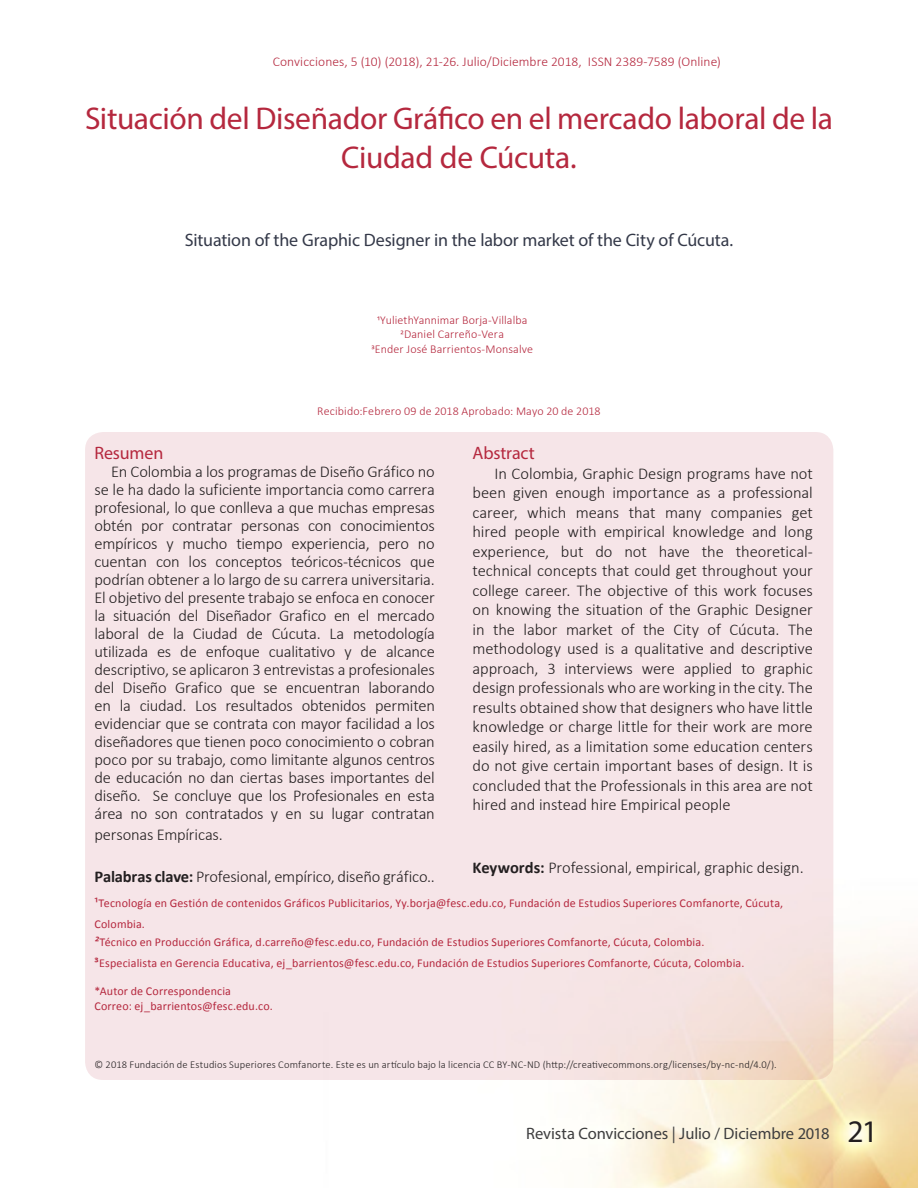
<style>
.page{position:relative;width:918px;height:1188px;background:#fff}
.page>*{position:absolute;margin:0;border:0;box-sizing:border-box;transform-origin:0 0}
.titulo{font:31.5px/39px "Myriad Pro";letter-spacing:-.01em;color:#b5283e;text-align:center}
.titulo_ingles{font:18px "Myriad Pro";letter-spacing:-.01em;color:#343949}
.sub{font:18px "Myriad Pro";letter-spacing:-.01em;color:#b5283e}
.t1{font:300 16.5px/18px "Calibri";letter-spacing:-.01em;color:#231f20;text-align:justify}
.t2{font:16.5px "Myriad Pro";letter-spacing:-.005em;color:#3e3e3f}
.Sub2{font:300 13.5px "Calibri";letter-spacing:.005em;color:#b5283e}
.Sub2-2{font:12px/21px "Calibri";letter-spacing:.015em;color:#b5283e}
.autor{font:300 12px "Calibri";letter-spacing:.01em;color:#b5283e}
.Sub2-3{font:300 12px "Calibri";letter-spacing:.01em;color:#b5283e}
.Sub2-4{font:300 10.5px "Calibri";letter-spacing:.015em;color:#231f20}
.s1{font-weight:700}
.s2{font-size:15px}
.s3{font-style:italic;font-size:15px}
.s4{font-size:31.5px;color:#231f20}
</style>
<div class="page">
<img style="left:85px;top:432px;width:833px;height:756px">
<div style="left:85px;top:432px;width:748px;height:648px;background:#f6e5e8;border-radius:18px"></div>
<p class="Sub2" style="left:273px;top:54px;width:450px">Convicciones, 5 (10) (2018), 21-26. Julio/Diciembre 2018, ISSN 2389-7589 (Online)</p>
<p class="titulo" style="left:85px;top:99px;width:749px">Situación del Diseñador Gráfico en el mercado laboral de la<br>Ciudad de Cúcuta.</p>
<p class="titulo_ingles" style="left:185px;top:229px;width:550px">Situation of the Graphic Designer in the labor market of the City of Cúcuta.</p>
<p class="autor" style="left:377px;top:312px;width:152px">1YuliethYannimar Borja-Villalba</p>
<p class="autor" style="left:400px;top:327px;width:105px">2Daniel Carreño-Vera</p>
<p class="autor" style="left:371px;top:341px;width:163px">3Ender José Barrientos-Monsalve</p>
<p class="Sub2-3" style="left:317px;top:404px;width:285px">Recibido:Febrero 09 de 2018 Aprobado: Mayo 20 de 2018</p>
<p class="sub" style="left:94px;top:442px;width:70px">Resumen</p>
<p class="t1" style="left:94px;top:462px;width:342px;text-indent:17px">En Colombia a los programas de Diseño Gráfico no se le ha dado la suficiente importancia como carrera profesional, lo que conlleva a que muchas empresas obtén por contratar personas con conocimientos empíricos y mucho tiempo experiencia, pero no cuentan con los conceptos teóricos-técnicos que podrían obtener a lo largo de su carrera universitaria.<br>El objetivo del presente trabajo se enfoca en conocer la situación del Diseñador Grafico en el mercado laboral de la Ciudad de Cúcuta. La metodología utilizada es de enfoque cualitativo y de alcance descriptivo, se aplicaron 3 entrevistas a profesionales del Diseño Grafico que se encuentran laborando en la ciudad. Los resultados obtenidos permiten evidenciar que se contrata con mayor facilidad a los diseñadores que tienen poco conocimiento o cobran poco por su trabajo, como limitante algunos centros de educación no dan ciertas bases importantes del diseño. Se concluye que los Profesionales en esta área no son contratados y en su lugar contratan</p>
<p class="t1" style="left:94px;top:825px;width:130px">personas Empíricas.</p>
<p class="t1" style="left:94px;top:867px;width:342px"><span class="s1">Palabras clave:</span> Profesional, empírico, diseño gráfico..</p>
<p class="sub" style="left:472px;top:442px;width:64px">Abstract</p>
<p class="t1" style="left:472px;top:463px;width:342px;line-height:19.5px;text-indent:22px">In Colombia, Graphic Design programs have not been given enough importance as a professional career, which means that many companies get hired people with empirical knowledge and long experience, but do not have the theoretical&shy;technical concepts that could get throughout your college career. The objective of this work focuses on knowing the situation of the Graphic Designer in the labor market of the City of Cúcuta. The methodology used is a qualitative and descriptive approach, 3 interviews were applied to graphic design professionals who are working in the city. The results obtained show that designers who have little knowledge or charge little for their work are more easily hired, as a limitation some education centers do not give certain important bases of design. It is concluded that the Professionals in this area are not hired and instead hire Empirical people</p>
<p class="t1" style="left:472px;top:858px;width:333px"><span class="s1">Keywords:</span> Professional, empirical, graphic design.</p>
<p class="Sub2-2" style="left:94px;top:892px;width:690px"><span class="s2">1</span>Tecnología en Gestión de contenidos Gráficos Publicitarios, Yy.borja@fesc.edu.co, Fundación de Estudios Superiores Comfanorte, Cúcuta,<br>Colombia.</p>
<p class="Sub2-2" style="left:94px;top:931px;width:611px"><span class="s3">2</span>Técnico en Producción Gráfica, d.carreño@fesc.edu.co, Fundación de Estudios Superiores Comfanorte, Cúcuta, Colombia.</p>
<p class="Sub2-2" style="left:94px;top:952px;width:651px"><span class="s2">3</span>Especialista en Gerencia Educativa, ej_barrientos@fesc.edu.co, Fundación de Estudios Superiores Comfanorte, Cúcuta, Colombia.</p>
<p class="Sub2-2" style="left:94px;top:981px;width:138px">*Autor de Correspondencia</p>
<p class="Sub2-2" style="left:94px;top:995px;width:180px">Correo: ej_barrientos@fesc.edu.co.</p>
<p class="Sub2-4" style="left:94px;top:1058px;width:684px">© 2018 Fundación de Estudios Superiores Comfanorte. Este es un artículo bajo la licencia CC BY-NC-ND (http://creativecommons.org/licenses/by-nc-nd/4.0/).</p>
<p class="t2" style="left:526px;top:1123px;width:353px">Revista Convicciones | Julio / Diciembre 2018 <span class="s4">21</span></p>
</div>
